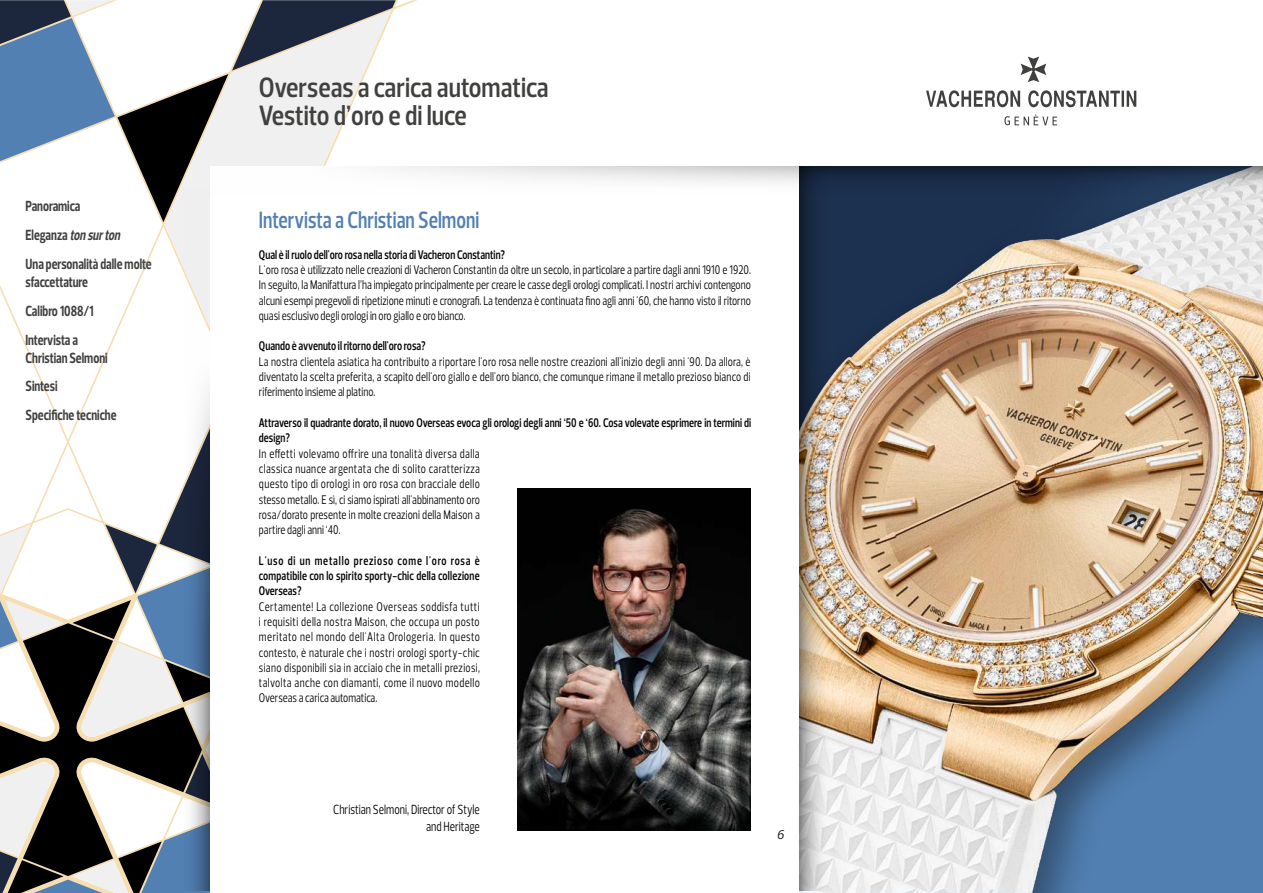
<style>
.page{position:relative;width:1263px;height:893px;background:#fff}
.page>*{position:absolute;margin:0;border:0;box-sizing:border-box;transform-origin:0 0}
.t1{font:600 28.5px/28.5px "Prelo Condensed";color:#40403f}
.t2{font:600 24px "Prelo Condensed";color:#5280b3;scale:.9 1}
.t3{font:700 15px/28.8px "Prelo Condensed";color:#40403f;scale:.9 1}
.t4{font:13.5px/16.2px "Prelo Condensed";color:#000;text-align:right;scale:.9 1}
.t5{font:12.75px/15.3px "Prelo Condensed";color:#000;text-align:justify;scale:.9 1}
.t6{font:600 12.75px/15.3px "Prelo Condensed";color:#000;scale:.9 1}
.t7{font:italic 12.75px "Prelo";color:#000}
.s1{font-style:italic}
</style>
<div class="page">
<svg style="left:0;top:745px;width:163px;height:9px"></svg>
<svg style="left:0;top:754px;width:210px;height:139px"></svg>
<svg style="left:0;top:289px;width:163px;height:456px"></svg>
<svg style="left:0;top:0;width:396px;height:222px"></svg>
<svg style="left:926px;top:57px;width:210px;height:68px"></svg>
<svg style="left:163px;top:190px;width:47px;height:701px"></svg>
<div style="left:210px;top:166px;width:1052px;height:727px;background:#fff"></div>
<svg style="left:385px;top:166px;width:414px;height:17px"></svg>
<img style="left:517px;top:488px;width:234px;height:343px">
<img style="left:799px;top:214px;width:464px;height:679px">
<svg style="left:847px;top:166px;width:416px;height:48px;background:#3c4c64"></svg>
<img style="left:799px;top:166px;width:48px;height:725px">
<p class="t3" style="left:26px;top:192px;width:142px">Panoramica<br>Eleganza <span class="s1">tonsurton<br></span>Una personalità dalle molte</p>
<p class="t3" style="left:26px;top:268px;width:77px">sfaccettature<br>Calibro 1088/1<br>Intervista a</p>
<p class="t3" style="left:26px;top:343px;width:103px">Christian Selmoni<br>Sintesi<br>Specifiche tecniche</p>
<h1 class="t1" style="left:259px;top:73px;width:291px">Overseas a carica automatica<br>Vestito d’oro e di luce</h1>
<h2 class="t2" style="left:259px;top:205px;width:246px">Intervista a Christian Selmoni</h2>
<p class="t6" style="left:259px;top:247px;width:275px">Qual è il ruolo dell'oro rosa nella storia di Vacheron Constantin?</p>
<p class="t5" style="left:259px;top:262px;width:548px">L'oro rosa è utilizzato nelle creazioni di Vacheron Constantin da oltre un secolo, in particolare a partire dagli anni 1910 e 1920.<br>In seguito, la Manifattura l’ha impiegato principalmente per creare le casse degli orologi complicati. I nostri archivi contengono alcuni esempi pregevoli di ripetizione minuti e cronografi. La tendenza è continuata fino agli anni '60, che hanno visto il ritorno quasi esclusivo degli orologi in oro giallo e oro bianco.</p>
<p class="t6" style="left:259px;top:339px;width:187px">Quando è avvenuto il ritorno dell'oro rosa?</p>
<p class="t5" style="left:259px;top:354px;width:548px">La nostra clientela asiatica ha contribuito a riportare l'oro rosa nelle nostre creazioni all'inizio degli anni '90. Da allora, è diventato la scelta preferita, a scapito dell'oro giallo e dell'oro bianco, che comunque rimane il metallo prezioso bianco di riferimento insieme al platino.</p>
<p class="t6" style="left:259px;top:415px;width:548px">Attraverso il quadrante dorato, il nuovo Overseas evoca gli orologi degli anni ‘50 e ‘60. Cosa volevate esprimere in termini di design?</p>
<p class="t5" style="left:259px;top:446px;width:247px">In effetti volevamo offrire una tonalità diversa dalla classica nuance argentata che di solito caratterizza questo tipo di orologi in oro rosa con bracciale dello stesso metallo. E sì, ci siamo ispirati all'abbinamento oro rosa/dorato presente in molte creazioni della Maison a partire dagli anni ‘40.</p>
<p class="t6" style="left:259px;top:553px;width:247px;text-align:justify">L'uso di un metallo prezioso come l'oro rosa è compatibile con lo spirito sporty-chic della collezione Overseas?</p>
<p class="t5" style="left:259px;top:599px;width:247px">Certamente! La collezione Overseas soddisfa tutti i requisiti della nostra Maison, che occupa un posto meritato nel mondo dell'Alta Orologeria. In questo contesto, è naturale che i nostri orologi sporty-chic siano disponibili sia in acciaio che in metalli preziosi, talvolta anche con diamanti, come il nuovo modello Overseas a carica automatica.</p>
<p class="t4" style="left:333px;top:802px;width:164px">Christian Selmoni, Director of Style and Heritage</p>
<p class="t7" style="left:777px;top:826px;width:9px">6</p>
</div>
